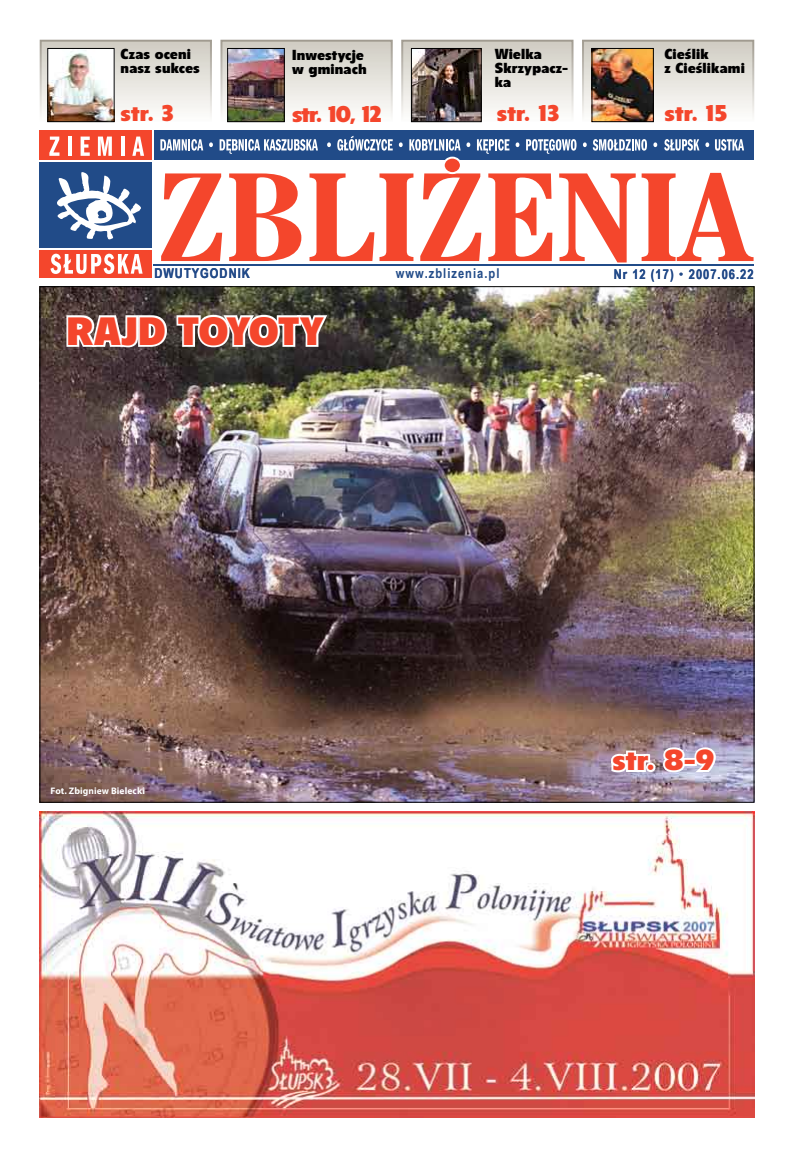
<style>
.page{position:relative;width:794px;height:1157px;background:#fff}
.page>*{position:absolute;margin:0;border:0;box-sizing:border-box;transform-origin:0 0}
.t1{font:38px "EFN Olivea Nigra";color:#f4462c}
.t2{font:28px "EFN Olivea Nigra";color:#f4462c}
.t3{font:22px "EFN Olivea Nigra";color:#f4462c}
.t4{font:14px/14px "EFN Olivea Nigra";letter-spacing:.01em;color:#000}
.t5{font:700 13.6px "Arial Narrow";letter-spacing:.075em;color:#314b8d}
.t6{font:700 13.6px "Arial Narrow";letter-spacing:.075em;color:#214b88}
.t7{font:700 9.5px "Myriad Pro";letter-spacing:.01em;color:#fff}
.s1{font-family:"Helvetica CE";font-weight:400}
</style>
<div class="page">
<img style="left:42px;top:288px;width:710px;height:512px">
<svg style="left:64px;top:312px;width:266px;height:37px"></svg>
<svg style="left:161px;top:173px;width:61px;height:88px"></svg>
<svg style="left:229px;top:173px;width:72px;height:88px"></svg>
<svg style="left:309px;top:173px;width:104px;height:88px"></svg>
<svg style="left:420px;top:173px;width:61px;height:88px"></svg>
<svg style="left:488px;top:173px;width:64px;height:88px"></svg>
<svg style="left:559px;top:173px;width:76px;height:89px"></svg>
<div style="left:154px;top:130px;width:599px;height:30px;background:#214b88"></div>
<div style="left:40px;top:130px;width:112px;height:148px;background:#f4462c"></div>
<svg style="left:49px;top:137px;width:10px;height:19px"></svg>
<hr style="left:68px;top:137px;width:3px;height:19px;background:#fff">
<svg style="left:81px;top:137px;width:9px;height:19px"></svg>
<svg style="left:98px;top:137px;width:14px;height:19px"></svg>
<hr style="left:121px;top:137px;width:4px;height:19px;background:#fff">
<svg style="left:132px;top:137px;width:12px;height:19px"></svg>
<svg style="left:50px;top:254px;width:93px;height:20px"></svg>
<hr style="left:40px;top:248px;width:113px;height:2px;background:#fff">
<div style="left:40px;top:162px;width:112px;height:86px;background:#214b88"></div>
<svg style="left:57px;top:172px;width:84px;height:68px"></svg>
<div style="left:444px;top:158px;width:17px;height:15px;background:#f4462c;border-radius:50%"></div>
<div style="left:443px;top:157px;width:19px;height:17px;border:2px solid #fff;border-radius:50%"></div>
<hr style="left:154px;top:264px;width:599px;height:2px;background:#214b88">
<hr style="left:40px;top:160px;width:113px;height:2px;background:#fff">
<svg style="left:664px;top:139px;width:35px;height:12px"></svg>
<svg style="left:705px;top:142px;width:4px;height:5px"></svg>
<svg style="left:160px;top:139px;width:43px;height:12px"></svg>
<svg style="left:209px;top:142px;width:4px;height:5px"></svg>
<svg style="left:220px;top:139px;width:98px;height:15px"></svg>
<svg style="left:327px;top:142px;width:4px;height:5px"></svg>
<svg style="left:337px;top:136px;width:56px;height:15px"></svg>
<svg style="left:399px;top:142px;width:4px;height:5px"></svg>
<svg style="left:409px;top:139px;width:51px;height:12px"></svg>
<svg style="left:466px;top:142px;width:4px;height:5px"></svg>
<svg style="left:477px;top:139px;width:32px;height:15px"></svg>
<svg style="left:515px;top:142px;width:4px;height:5px"></svg>
<svg style="left:526px;top:139px;width:50px;height:15px"></svg>
<svg style="left:583px;top:139px;width:64px;height:12px"></svg>
<svg style="left:653px;top:142px;width:4px;height:5px"></svg>
<svg style="left:715px;top:139px;width:29px;height:12px"></svg>
<svg style="left:641px;top:172px;width:112px;height:89px"></svg>
<div style="left:746px;top:168px;width:9px;height:70px;background:#fff"></div>
<div style="left:583px;top:41px;width:170px;height:80px;background:linear-gradient(to bottom,#cdc9bf,#f9f8f6)"></div>
<div style="left:582px;top:40px;width:172px;height:82px;border:2px solid #fff"></div>
<div style="left:41px;top:41px;width:170px;height:80px;background:linear-gradient(to bottom,#cfccc2,#fefdfb)"></div>
<div style="left:40px;top:40px;width:172px;height:82px;border:2px solid #fff"></div>
<div style="left:402px;top:41px;width:170px;height:80px;background:linear-gradient(to bottom,#cfccc2,#fdfdfb)"></div>
<div style="left:401px;top:40px;width:172px;height:82px;border:2px solid #fff"></div>
<div style="left:221px;top:41px;width:171px;height:80px;background:linear-gradient(to bottom,#cfccc2,#fefdfb)"></div>
<div style="left:220px;top:40px;width:173px;height:82px;border:2px solid #fff"></div>
<svg style="left:608px;top:748px;width:44px;height:26px"></svg>
<div style="left:646px;top:762px;width:9px;height:10px;border:4px solid #fff;border-radius:50%"></div>
<svg style="left:660px;top:745px;width:58px;height:30px"></svg>
<img style="left:40px;top:811px;width:714px;height:306px">
<img style="left:49px;top:50px;width:63px;height:70px">
<div style="left:47px;top:48px;width:67px;height:74px;border:1px solid #000"></div>
<img style="left:229px;top:50px;width:53px;height:70px">
<div style="left:227px;top:48px;width:57px;height:74px;border:1px solid #000"></div>
<img style="left:413px;top:50px;width:66px;height:70px">
<div style="left:411px;top:48px;width:70px;height:74px;border:1px solid #000"></div>
<img style="left:593px;top:50px;width:58px;height:70px">
<div style="left:591px;top:48px;width:62px;height:74px;border:1px solid #000"></div>
<p class="t4" style="left:121px;top:47px;width:81px">Czas oceni nasz sukces</p>
<p class="t4" style="left:292px;top:48px;width:76px">Inwestycje w gminach</p>
<p class="t4" style="left:495px;top:47px;width:75px">Wielka<br>Skrzypacz&shy;ka</p>
<h3 class="t3" style="left:497px;top:99px;width:64px">str. 13</h3>
<p class="t4" style="left:664px;top:47px;width:82px">Cieślik<br>z Cieślikami</p>
<h3 class="t3" style="left:121px;top:99px;width:55px">str. 3</h3>
<h3 class="t3" style="left:292px;top:99px;width:92px">str. 10, 12</h3>
<h3 class="t3" style="left:664px;top:99px;width:64px">str. 15</h3>
<p class="t5" style="left:154px;top:265px;width:97px">DWUTYGODNIK</p>
<p class="t6" style="left:396px;top:266px;width:105px">www.zblizenia.pl</p>
<p class="t5" style="left:614px;top:266px;width:141px">Nr 12 (17) <span class="s1">•</span> 2007.06.22</p>
<h1 class="t1" style="left:67px;top:306px;width:259px">RAJD TOYOTY</h1>
<p class="t7" style="left:50px;top:784px;width:96px">Fot. Zbigniew Bielecki</p>
<h2 class="t2" style="left:612px;top:741px;width:104px">str. 8-9</h2>
</div>
